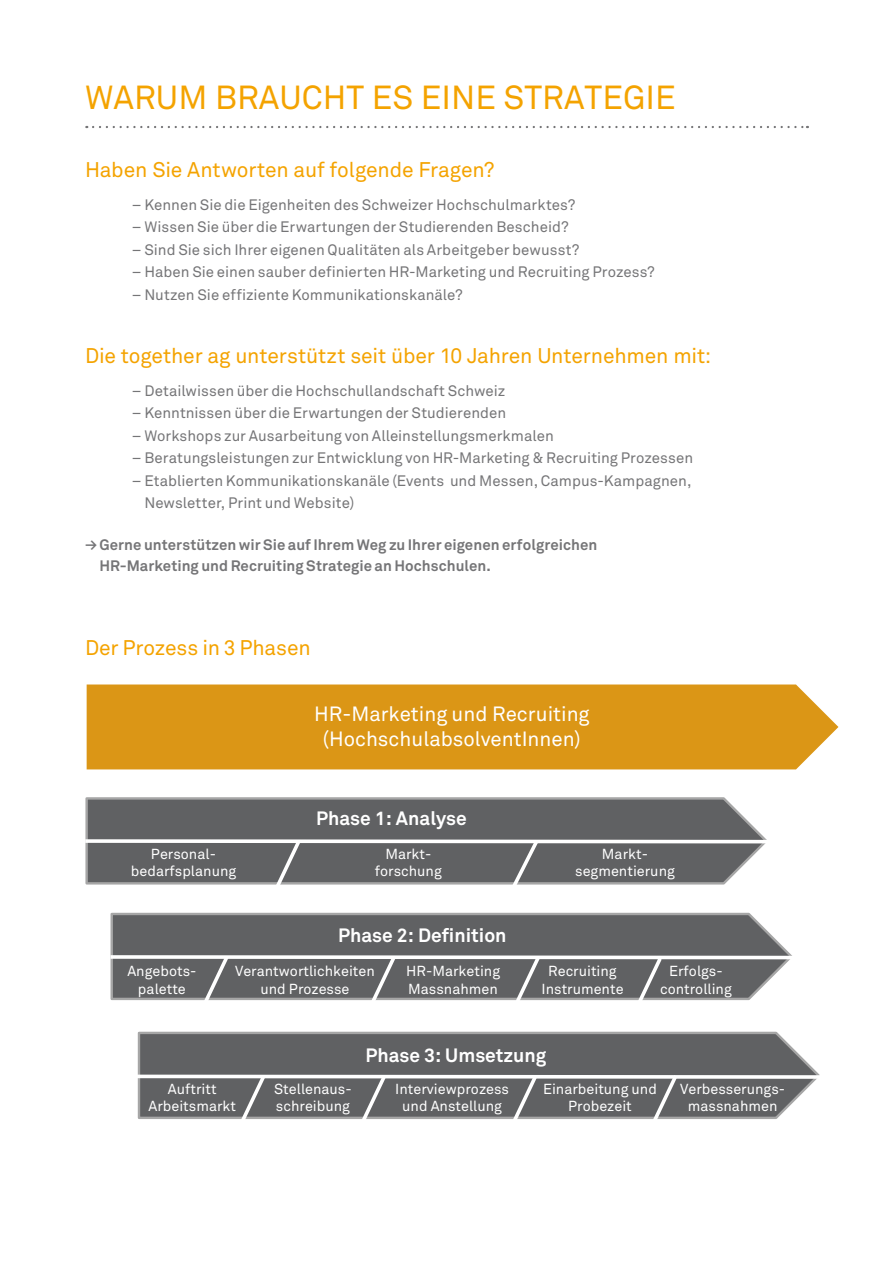
<style>
.page{position:relative;width:893px;height:1263px;background:#fff}
.page>*{position:absolute;margin:0;border:0;box-sizing:border-box;transform-origin:0 0}
.t1{font:33px "Akkurat";color:#f4a300}
.t2{font:21px "Akkurat";letter-spacing:-.01em;color:#f4a300}
.t3{font:20.4px/24.5px "Akkurat";color:#fff;text-align:center}
.t4{font:700 19.2px "Akkurat";color:#fff}
.t5{font:15px/22.5px "Akkurat";color:#757577}
.t6{font:700 15px/21px "Akkurat";letter-spacing:.005em;color:#757577}
.t7{font:14.4px/17.2px "Akkurat";color:#fff;text-align:center}
</style>
<div class="page">
<svg style="left:85px;top:797px;width:678px;height:39px;background:#6a6b6c"></svg>
<svg style="left:85px;top:836px;width:682px;height:49px;background:#767779"></svg>
<svg style="left:110px;top:912px;width:679px;height:40px;background:#6c6d6e"></svg>
<svg style="left:137px;top:1031px;width:679px;height:40px;background:#6c6d6e"></svg>
<svg style="left:110px;top:952px;width:682px;height:49px;background:#797a7c"></svg>
<div style="left:87px;top:684px;width:751px;height:85px;background:#db9616"></div>
<svg style="left:137px;top:1071px;width:683px;height:48px;background:#777879"></svg>
<svg style="left:93px;top:126px;width:715px;height:2px"></svg>
<h1 class="t1" style="left:85px;top:78px;width:587px">WARUM BRAUCHT ES EINE STRATEGIE</h1>
<h2 class="t2" style="left:85px;top:157px;width:411px">Haben Sie Antworten auf folgende Fragen?</h2>
<p class="t5" style="left:132px;top:194px;width:445px">– Kennen Sie die Eigenheiten des Schweizer Hochschulmarktes?</p>
<p class="t5" style="left:132px;top:216px;width:438px">– Wissen Sie über die Erwartungen der Studierenden Bescheid?</p>
<p class="t5" style="left:132px;top:239px;width:449px">– Sind Sie sich Ihrer eigenen Qualitäten als Arbeitgeber bewusst?</p>
<p class="t5" style="left:132px;top:261px;width:524px">– Haben Sie einen sauber definierten HR-Marketing und Recruiting Prozess?</p>
<p class="t5" style="left:132px;top:284px;width:332px">– Nutzen Sie effiziente Kommunikationskanäle?</p>
<h2 class="t2" style="left:85px;top:343px;width:628px">Die together ag unterstützt seit über 10 Jahren Unternehmen mit:</h2>
<p class="t5" style="left:132px;top:380px;width:375px">– Detailwissen über die Hochschullandschaft Schweiz</p>
<p class="t5" style="left:132px;top:402px;width:376px">– Kenntnissen über die Erwartungen der Studierenden</p>
<p class="t5" style="left:132px;top:425px;width:424px">– Workshops zur Ausarbeitung von Alleinstellungsmerkmalen</p>
<p class="t5" style="left:132px;top:447px;width:563px">– Beratungsleistungen zur Entwicklung von HR-Marketing &amp; Recruiting Prozessen</p>
<p class="t5" style="left:144px;top:470px;width:549px;text-indent:-13px">– Etablierten Kommunikationskanäle (Events und Messen, Campus-Kampagnen,<br>Newsletter, Print und Website)</p>
<p class="t6" style="left:99px;top:535px;width:499px;text-indent:-14px">≥ Gerne unterstützen wir Sie auf Ihrem Weg zu Ihrer eigenen erfolgreichen<br>HR-Marketing und Recruiting Strategie an Hochschulen.</p>
<h2 class="t2" style="left:85px;top:636px;width:227px">Der Prozess in 3 Phasen</h2>
<h3 class="t3" style="left:314px;top:702px;width:277px">HR-Marketing und Recruiting (HochschulabsolventInnen)</h3>
<p class="t4" style="left:316px;top:806px;width:152px">Phase 1: Analyse</p>
<p class="t7" style="left:131px;top:845px;width:107px">Personal&shy;bedarfsplanung</p>
<p class="t7" style="left:375px;top:845px;width:69px">Markt&shy;forschung</p>
<p class="t7" style="left:575px;top:845px;width:101px">Markt&shy;segmentierung</p>
<p class="t4" style="left:338px;top:923px;width:170px">Phase 2: Definition</p>
<p class="t7" style="left:127px;top:963px;width:71px">Angebots&shy;palette</p>
<p class="t7" style="left:235px;top:963px;width:141px">Verantwortlichkeiten und Prozesse</p>
<p class="t7" style="left:406px;top:963px;width:95px;text-align:left">HR-Marketing<br>Massnahmen</p>
<p class="t7" style="left:541px;top:963px;width:84px">Recruiting<br>Instrumente</p>
<p class="t4" style="left:365px;top:1043px;width:182px">Phase 3: Umsetzung</p>
<p class="t7" style="left:660px;top:963px;width:73px">Erfolgs&shy;controlling</p>
<p class="t7" style="left:148px;top:1081px;width:89px">Auftritt<br>Arbeitsmarkt</p>
<p class="t7" style="left:274px;top:1081px;width:79px;text-align:left">Stellenaus&shy;schreibung</p>
<p class="t7" style="left:395px;top:1081px;width:115px">Interviewprozess und Anstellung</p>
<p class="t7" style="left:543px;top:1081px;width:115px">Einarbeitung und<br>Probezeit</p>
<p class="t7" style="left:680px;top:1081px;width:106px">Verbesserungs&shy;massnahmen</p>
</div>
